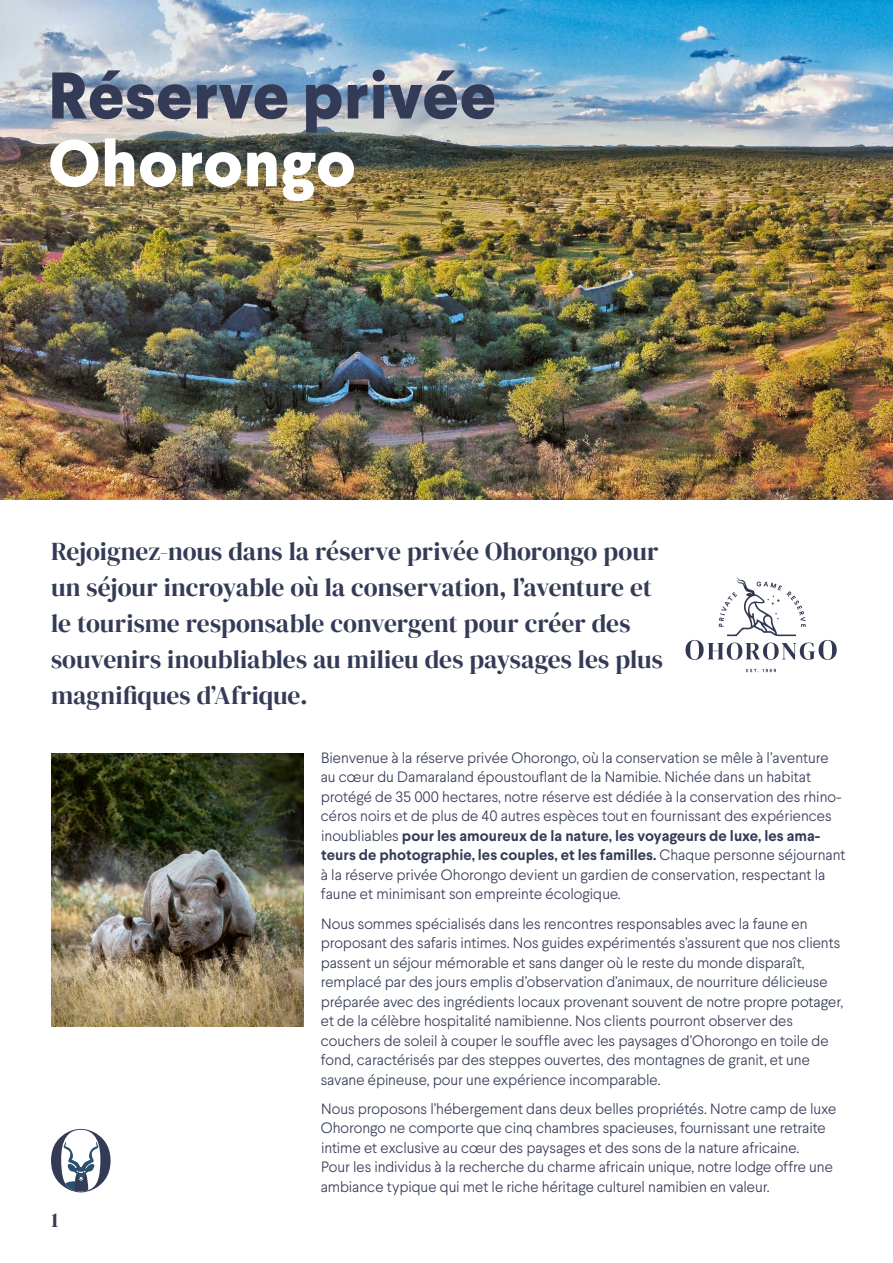
<style>
.page{position:relative;width:893px;height:1263px;background:#fff}
.page>*{position:absolute;margin:0;border:0;box-sizing:border-box;transform-origin:0 0}
.Statement__Larsseit_Extrabold_62_pt_gray{font:800 65.7px "Larsseit";color:#343b56}
.Statement__Larsseit_Extrabold_62_pt_gray-2{font:800 65.7px "Larsseit";color:#fff}
.Intro_Copy_fr{font:25.5px/36px "DM Serif Display";color:#343b56}
.t1{font:21px "DM Serif Display";color:#343b56}
.Copy_fr{font:300 15px/19.5px "Larsseit";color:#343b56}
.s1{font-weight:700}
</style>
<div class="page">
<img style="left:0;top:0;width:893px;height:500px">
<img style="left:51px;top:754px;width:252px;height:272px">
<svg style="left:746px;top:669px;width:30px;height:3px"></svg>
<svg style="left:685px;top:577px;width:152px;height:83px"></svg>
<svg style="left:51px;top:1129px;width:60px;height:63px"></svg>
<p class="Statement__Larsseit_Extrabold_62_pt_gray" style="left:48px;top:53px;width:450px">Réserve privée</p>
<p class="Statement__Larsseit_Extrabold_62_pt_gray-2" style="left:48px;top:120px;width:309px">Ohorongo</p>
<p class="Intro_Copy_fr" style="left:51px;top:534px;width:613px">Rejoignez-nous dans la réserve privée Ohorongo pour un séjour incroyable où la conservation, l’aventure et le tourisme responsable convergent pour créer des souvenirs inoubliables au milieu des paysages les plus magnifiques d’Afrique.</p>
<h3 class="t1" style="left:51px;top:1208px;width:9px">1</h3>
<p class="Copy_fr" style="left:321px;top:748px;width:526px">Bienvenue à la réserve privée Ohorongo, où la conservation se mêle à l’aventure au cœur du Damaraland époustouflant de la Namibie. Nichée dans un habitat protégé de 35 000 hectares, notre réserve est dédiée à la conservation des rhino&shy;céros noirs et de plus de 40 autres espèces tout en fournissant des expériences inoubliables <span class="s1">pour les amoureux de la nature, les voyageurs de luxe, les ama&shy;teurs de photographie, les couples, et les familles.</span> Chaque personne séjournant à la réserve privée Ohorongo devient un gardien de conservation, respectant la faune et minimisant son empreinte écologique.</p>
<p class="Copy_fr" style="left:321px;top:913px;width:524px">Nous sommes spécialisés dans les rencontres responsables avec la faune en proposant des safaris intimes. Nos guides expérimentés s’assurent que nos clients passent un séjour mémorable et sans danger où le reste du monde disparaît, remplacé par des jours emplis d’observation d’animaux, de nourriture délicieuse préparée avec des ingrédients locaux provenant souvent de notre propre potager, et de la célèbre hospitalité namibienne. Nos clients pourront observer des couchers de soleil à couper le souffle avec les paysages d’Ohorongo en toile de fond, caractérisés par des steppes ouvertes, des montagnes de granit, et une savane épineuse, pour une expérience incomparable.</p>
<p class="Copy_fr" style="left:321px;top:1099px;width:517px">Nous proposons l’hébergement dans deux belles propriétés. Notre camp de luxe Ohorongo ne comporte que cinq chambres spacieuses, fournissant une retraite intime et exclusive au cœur des paysages et des sons de la nature africaine.<br>Pour les individus à la recherche du charme africain unique, notre lodge offre une ambiance typique qui met le riche héritage culturel namibien en valeur.</p>
</div>
